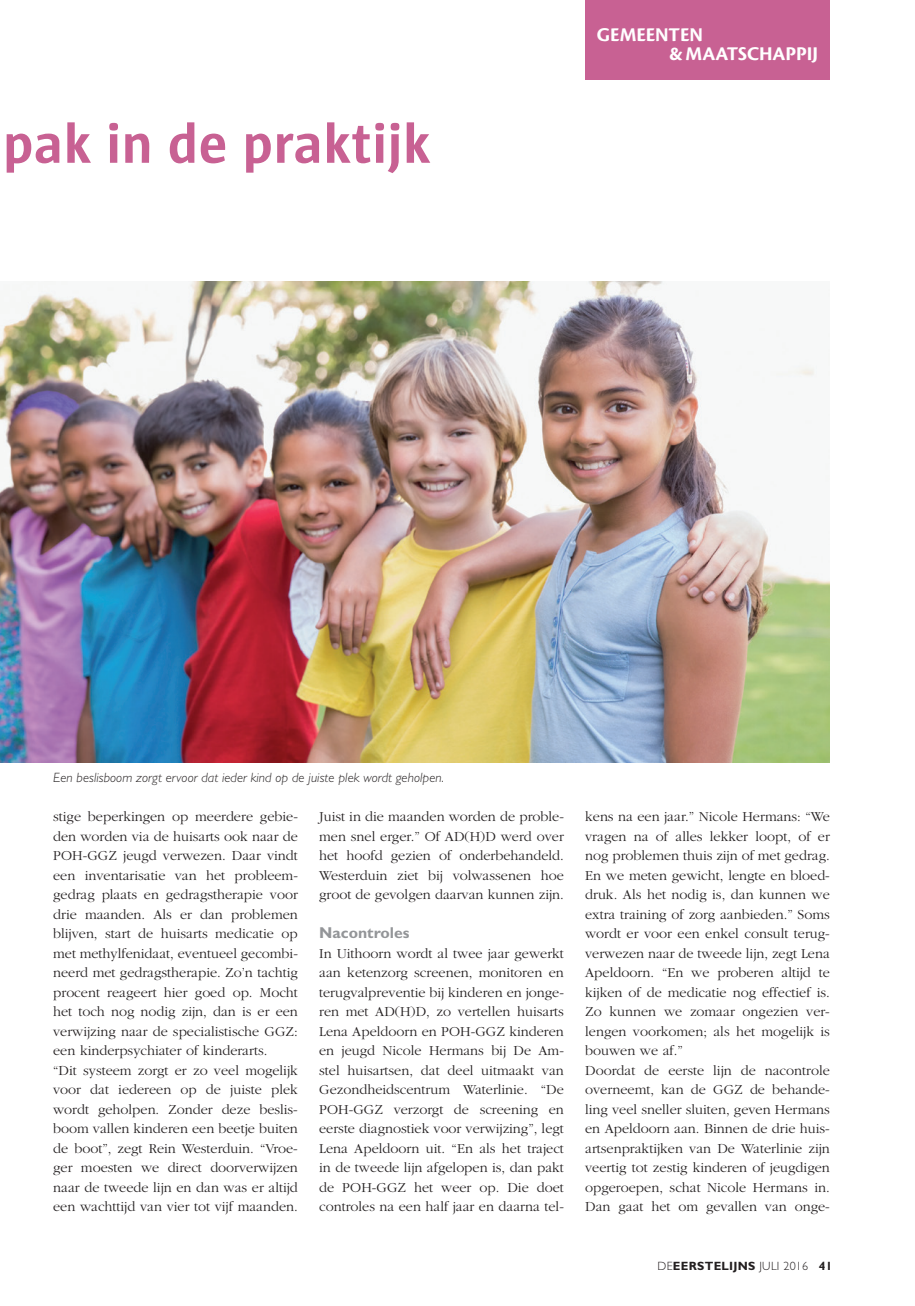
<style>
.page{position:relative;width:915px;height:1306px;background:#fff}
.page>*{position:absolute;margin:0;border:0;box-sizing:border-box;transform-origin:0 0}
.t1{font:700 57px "Sun";letter-spacing:.01em;color:#c86193}
.t2{font:20.25px/19.5px "Cronos MM 700 13";color:#fff}
.t3{font:700 15.75px "Gill Sans";color:#939598}
.t4{font:300 14.25px/19.5px "Garamond";color:#231f20}
.t5{font:italic 300 13.5px "Gill Sans";letter-spacing:.005em;color:#231f20}
.t6{font:700 12px "Gill Sans";letter-spacing:.025em;color:#231f20}
.s1{font-weight:300}
</style>
<div class="page">
<div style="left:585px;top:0;width:244px;height:80px;background:#c86193"></div>
<img style="left:0;top:281px;width:829px;height:481px">
<h1 class="t1" style="left:3px;top:112px;width:429px">pak in de praktijk</h1>
<h2 class="t2" style="left:669px;top:25px;width:150px;text-indent:-72px">GEMEENTEN<br>&amp; MAATSCHAPPIJ</h2>
<p class="t5" style="left:53px;top:770px;width:392px">Een beslisboom zorgt ervoor dat ieder kind op de juiste plek wordt geholpen.</p>
<p class="t4" style="left:53px;top:807px;width:246px">stige beperkingen op meerdere gebie&shy;den worden via de huisarts ook naar de POH-GGZ jeugd verwezen. Daar vindt een inventarisatie van het probleem&shy;gedrag plaats en gedragstherapie voor drie maanden. Als er dan problemen blijven, start de huisarts medicatie op met methylfenidaat, eventueel gecombi&shy;neerd met gedragstherapie. Zo’n tachtig procent reageert hier goed op. Mocht het toch nog nodig zijn, dan is er een verwijzing naar de specialistische GGZ: een kinderpsychiater of kinderarts.<br>“Dit systeem zorgt er zo veel mogelijk voor dat iedereen op de juiste plek wordt geholpen. Zonder deze beslis&shy;boom vallen kinderen een beetje buiten de boot”, zegt Rein Westerduin. “Vroe&shy;ger moesten we direct doorverwijzen naar de tweede lijn en dan was er altijd een wachttijd van vier tot vijf maanden.</p>
<p class="t4" style="left:319px;top:807px;width:246px;text-align:justify">Juist in die maanden worden de proble&shy;men snel erger.” Of AD(H)D werd over het hoofd gezien of onderbehandeld.<br>Westerduin ziet bij volwassenen hoe groot de gevolgen daarvan kunnen zijn.</p>
<p class="t3" style="left:319px;top:923px;width:92px">Nacontroles</p>
<p class="t4" style="left:319px;top:943px;width:246px;text-align:justify">In Uithoorn wordt al twee jaar gewerkt aan ketenzorg screenen, monitoren en terugvalpreventie bij kinderen en jonge&shy;ren met AD(H)D, zo vertellen huisarts Lena Apeldoorn en POH-GGZ kinderen en jeugd Nicole Hermans bij De Am&shy;stel huisartsen, dat deel uitmaakt van Gezondheidscentrum Waterlinie. “De POH-GGZ verzorgt de screening en eerste diagnostiek voor verwijzing”, legt Lena Apeldoorn uit. “En als het traject in de tweede lijn afgelopen is, dan pakt de POH-GGZ het weer op. Die doet controles na een half jaar en daarna tel-</p>
<p class="t4" style="left:585px;top:807px;width:246px">kens na een jaar.” Nicole Hermans: “We vragen na of alles lekker loopt, of er nog problemen thuis zijn of met gedrag.<br>En we meten gewicht, lengte en bloed&shy;druk. Als het nodig is, dan kunnen we extra training of zorg aanbieden.” Soms wordt er voor een enkel consult terug&shy;verwezen naar de tweede lijn, zegt Lena Apeldoorn. “En we proberen altijd te kijken of de medicatie nog effectief is.<br>Zo kunnen we zomaar ongezien ver&shy;lengen voorkomen; als het mogelijk is bouwen we af.”<br>Doordat de eerste lijn de nacontrole overneemt, kan de GGZ de behande&shy;ling veel sneller sluiten, geven Hermans en Apeldoorn aan. Binnen de drie huis&shy;artsenpraktijken van De Waterlinie zijn veertig tot zestig kinderen of jeugdigen opgeroepen, schat Nicole Hermans in.<br>Dan gaat het om gevallen van onge-</p>
<p class="t6" style="left:657px;top:1258px;width:176px"><span class="s1">DE</span>EERSTELIJNS <span class="s1">JULI 2016</span> 41</p>
</div>
